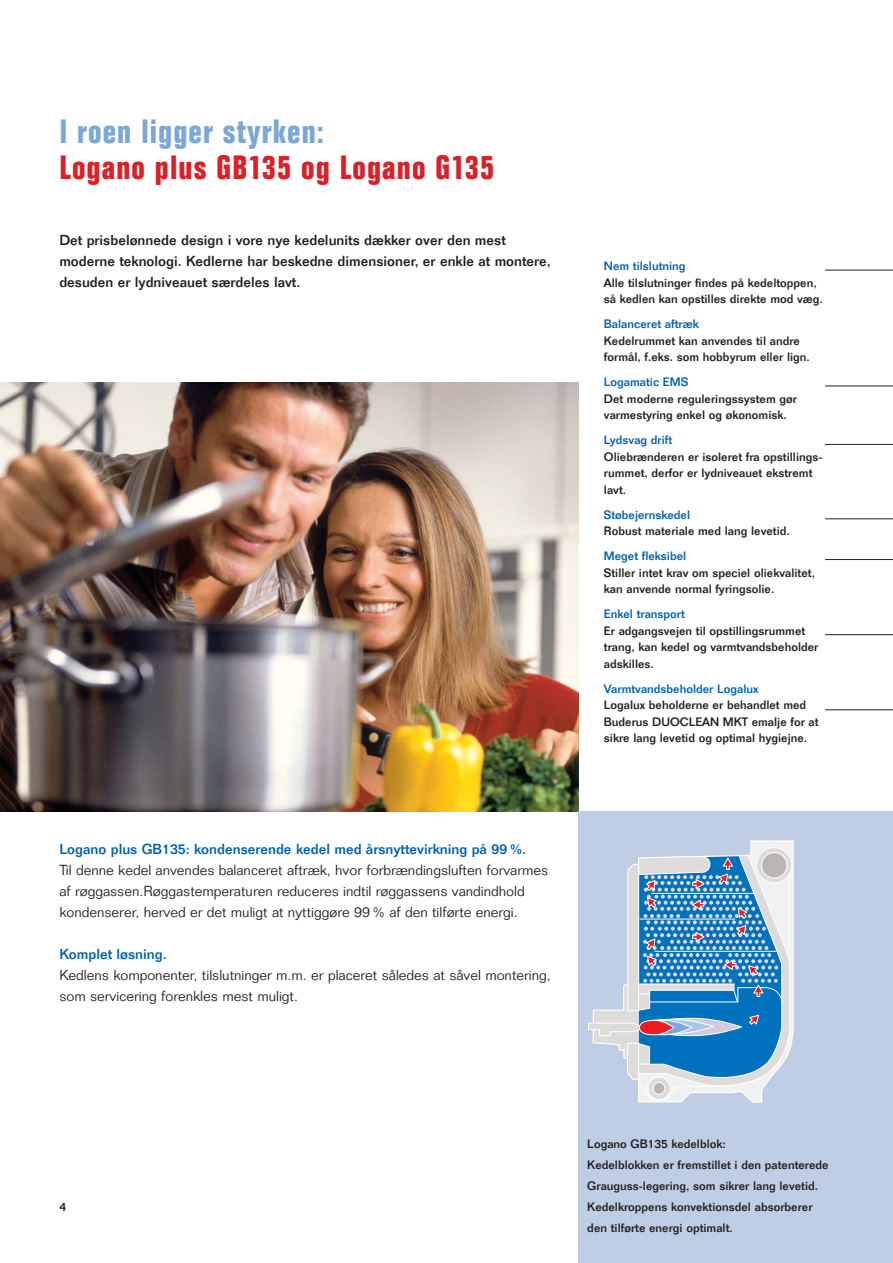
<style>
.page{position:relative;width:893px;height:1263px;background:#fff}
.page>*{position:absolute;margin:0;border:0;box-sizing:border-box;transform-origin:0 0}
.t1{font:700 condensed 33px "Folio";letter-spacing:.035em;color:#da2128}
.t2{font:700 condensed 33px "Folio";letter-spacing:.035em;color:#7da7d8}
.t3{font:300 14.25px/21px "Folio";color:#231f20}
.t4{font:500 14.25px/21px "Folio";color:#231f20}
.t5{font:500 14.25px "Folio";color:#0060af}
.t6{font:500 12px/16.5px "Folio";color:#231f20}
.t7{font:500 12px "Folio";color:#0060af}
</style>
<div class="page">
<img style="left:0;top:383px;width:578px;height:429px">
<div style="left:578px;top:812px;width:314px;height:451px;background:#c0cee5"></div>
<svg style="left:638px;top:840px;width:156px;height:263px"></svg>
<svg style="left:756px;top:847px;width:36px;height:36px"></svg>
<svg style="left:588px;top:851px;width:205px;height:250px"></svg>
<svg style="left:825px;top:269px;width:67px;height:442px"></svg>
<h1 class="t2" style="left:59px;top:119px;width:266px">I roen ligger styrken:</h1>
<h1 class="t1" style="left:59px;top:155px;width:436px">Logano plus GB135 og Logano G135</h1>
<p class="t4" style="left:59px;top:231px;width:493px">Det prisbelønnede design i vore nye kedelunits dækker over den mest moderne teknologi. Kedlerne har beskedne dimensioner, er enkle at montere, desuden er lydniveauet særdeles lavt.</p>
<p class="t5" style="left:59px;top:844px;width:468px">Logano plus GB135: kondenserende kedel med årsnyttevirkning på 99 %.</p>
<p class="t3" style="left:59px;top:861px;width:490px">Til denne kedel anvendes balanceret aftræk, hvor forbrændingsluften forvarmes af røggassen.Røggastemperaturen reduceres indtil røggassens vandindhold kondenserer, herved er det muligt at nyttiggøre 99 % af den tilførte energi.</p>
<p class="t5" style="left:59px;top:949px;width:109px">Komplet løsning.</p>
<p class="t3" style="left:59px;top:966px;width:493px">Kedlens komponenter, tilslutninger m.m. er placeret således at såvel montering, som servicering forenkles mest muligt.</p>
<p class="t7" style="left:604px;top:262px;width:83px">Nem tilslutning</p>
<p class="t6" style="left:604px;top:275px;width:220px">Alle tilslutninger findes på kedeltoppen, så kedlen kan opstilles direkte mod væg.</p>
<p class="t7" style="left:604px;top:320px;width:96px">Balanceret aftræk</p>
<p class="t6" style="left:604px;top:333px;width:207px">Kedelrummet kan anvendes til andre formål, f.eks. som hobbyrum eller lign.</p>
<p class="t7" style="left:604px;top:378px;width:86px">Logamatic EMS</p>
<p class="t6" style="left:604px;top:391px;width:195px">Det moderne reguleringssystem gør varmestyring enkel og økonomisk.</p>
<p class="t7" style="left:604px;top:436px;width:70px">Lydsvag drift</p>
<p class="t6" style="left:604px;top:449px;width:220px">Oliebrænderen er isoleret fra opstillings&shy;rummet, derfor er lydniveauet ekstremt lavt.</p>
<p class="t7" style="left:604px;top:510px;width:88px">Støbejernskedel</p>
<p class="t6" style="left:604px;top:524px;width:187px">Robust materiale med lang levetid.</p>
<p class="t7" style="left:604px;top:552px;width:84px">Meget fleksibel</p>
<p class="t6" style="left:604px;top:565px;width:212px">Stiller intet krav om speciel oliekvalitet, kan anvende normal fyringsolie.</p>
<p class="t7" style="left:604px;top:610px;width:83px">Enkel transport</p>
<p class="t6" style="left:604px;top:623px;width:216px">Er adgangsvejen til opstillingsrummet trang, kan kedel og varmtvandsbeholder adskilles.</p>
<p class="t7" style="left:604px;top:684px;width:156px">Varmtvandsbeholder Logalux</p>
<p class="t6" style="left:604px;top:698px;width:216px">Logalux beholderne er behandlet med<br>Buderus DUOCLEAN MKT emalje for at sikre lang levetid og optimal hygiejne.</p>
<p class="t6" style="left:59px;top:1200px;width:8px">4</p>
<p class="t6" style="left:587px;top:1134px;width:243px;line-height:21px">Logano GB135 kedelblok:<br>Kedelblokken er fremstillet i den patenterede Grauguss-legering, som sikrer lang levetid.<br>Kedelkroppens konvektionsdel absorberer den tilførte energi optimalt.</p>
</div>
